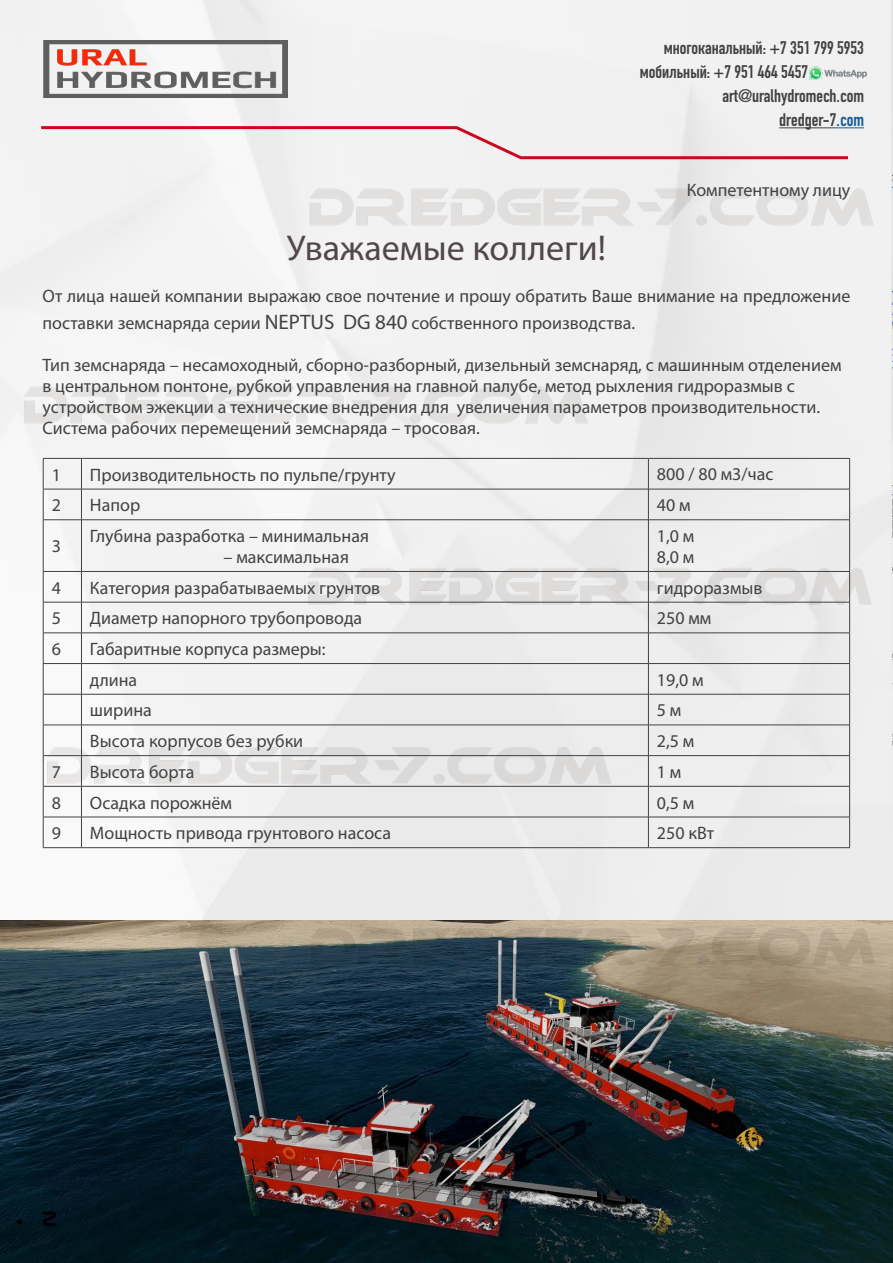
<style>
.page{position:relative;width:893px;height:1263px;background:#fff}
.page>*{position:absolute;margin:0;border:0;box-sizing:border-box;transform-origin:0 0}
.t1{font:36px "Myriad Pro";color:#51474a}
.t2{font:18px/21px "Myriad Pro";color:#424242}
.t3{font:700 18px "DIN Condensed";color:#424242}
.t4{font:18px "Nasa";color:#000}
.s1{color:#165b9a}
.s2{font-size:21px}
.s3{font-size:24px;color:#cd071e}
</style>
<div class="page">
<div style="left:0;top:0;width:893px;height:98px;background:#f2f2f2"></div>
<img style="left:44px;top:41px;width:243px;height:57px">
<img style="left:0;top:98px;width:893px;height:823px">
<img style="left:805px;top:66px;width:66px;height:16px">
<img style="left:892px;top:172px;width:1px;height:589px">
<img style="left:0;top:921px;width:893px;height:342px">
<hr style="left:81px;top:459px;width:1px;height:30px;background:#424242">
<hr style="left:648px;top:459px;width:1px;height:30px;background:#424242">
<hr style="left:43px;top:489px;width:38px;height:1px;background:#424242">
<hr style="left:81px;top:489px;width:567px;height:1px;background:#424242">
<hr style="left:81px;top:489px;width:1px;height:31px;background:#424242">
<hr style="left:648px;top:489px;width:202px;height:1px;background:#424242">
<hr style="left:648px;top:489px;width:1px;height:31px;background:#424242">
<hr style="left:43px;top:519px;width:38px;height:1px;background:#424242">
<hr style="left:81px;top:519px;width:567px;height:1px;background:#424242">
<hr style="left:81px;top:520px;width:1px;height:51px;background:#424242">
<hr style="left:648px;top:519px;width:202px;height:1px;background:#424242">
<hr style="left:648px;top:520px;width:1px;height:51px;background:#424242">
<hr style="left:43px;top:571px;width:38px;height:1px;background:#424242">
<hr style="left:81px;top:571px;width:567px;height:1px;background:#424242">
<hr style="left:81px;top:572px;width:1px;height:30px;background:#424242">
<hr style="left:648px;top:571px;width:202px;height:1px;background:#424242">
<hr style="left:648px;top:572px;width:1px;height:30px;background:#424242">
<hr style="left:43px;top:602px;width:38px;height:1px;background:#424242">
<hr style="left:81px;top:602px;width:567px;height:1px;background:#424242">
<hr style="left:81px;top:602px;width:1px;height:31px;background:#424242">
<hr style="left:648px;top:602px;width:202px;height:1px;background:#424242">
<hr style="left:648px;top:602px;width:1px;height:31px;background:#424242">
<hr style="left:43px;top:633px;width:38px;height:1px;background:#424242">
<hr style="left:81px;top:633px;width:567px;height:1px;background:#424242">
<hr style="left:81px;top:633px;width:1px;height:30px;background:#424242">
<hr style="left:648px;top:633px;width:202px;height:1px;background:#424242">
<hr style="left:648px;top:633px;width:1px;height:30px;background:#424242">
<hr style="left:43px;top:663px;width:38px;height:1px;background:#424242">
<hr style="left:81px;top:663px;width:567px;height:1px;background:#424242">
<hr style="left:81px;top:664px;width:1px;height:30px;background:#424242">
<hr style="left:648px;top:663px;width:202px;height:1px;background:#424242">
<hr style="left:648px;top:664px;width:1px;height:30px;background:#424242">
<hr style="left:43px;top:694px;width:38px;height:1px;background:#424242">
<hr style="left:81px;top:694px;width:567px;height:1px;background:#424242">
<hr style="left:81px;top:694px;width:1px;height:31px;background:#424242">
<hr style="left:648px;top:694px;width:202px;height:1px;background:#424242">
<hr style="left:648px;top:694px;width:1px;height:31px;background:#424242">
<hr style="left:43px;top:725px;width:38px;height:1px;background:#424242">
<hr style="left:81px;top:725px;width:567px;height:1px;background:#424242">
<hr style="left:81px;top:725px;width:1px;height:30px;background:#424242">
<hr style="left:648px;top:725px;width:202px;height:1px;background:#424242">
<hr style="left:648px;top:725px;width:1px;height:30px;background:#424242">
<hr style="left:43px;top:755px;width:38px;height:1px;background:#424242">
<hr style="left:81px;top:755px;width:567px;height:1px;background:#424242">
<hr style="left:81px;top:756px;width:1px;height:30px;background:#424242">
<hr style="left:648px;top:755px;width:202px;height:1px;background:#424242">
<hr style="left:648px;top:756px;width:1px;height:30px;background:#424242">
<hr style="left:43px;top:786px;width:38px;height:1px;background:#424242">
<hr style="left:81px;top:786px;width:567px;height:1px;background:#424242">
<hr style="left:81px;top:786px;width:1px;height:31px;background:#424242">
<hr style="left:648px;top:786px;width:202px;height:1px;background:#424242">
<hr style="left:648px;top:786px;width:1px;height:31px;background:#424242">
<hr style="left:43px;top:817px;width:38px;height:1px;background:#424242">
<hr style="left:81px;top:817px;width:567px;height:1px;background:#424242">
<hr style="left:81px;top:817px;width:1px;height:30px;background:#424242">
<hr style="left:648px;top:817px;width:202px;height:1px;background:#424242">
<hr style="left:648px;top:817px;width:1px;height:30px;background:#424242">
<hr style="left:43px;top:847px;width:38px;height:1px;background:#424242">
<hr style="left:81px;top:847px;width:567px;height:1px;background:#424242">
<hr style="left:648px;top:847px;width:202px;height:1px;background:#424242">
<hr style="left:43px;top:458px;width:38px;height:1px;background:#424242">
<hr style="left:43px;top:459px;width:1px;height:30px;background:#424242">
<hr style="left:81px;top:458px;width:567px;height:1px;background:#424242">
<hr style="left:648px;top:458px;width:202px;height:1px;background:#424242">
<hr style="left:849px;top:459px;width:1px;height:30px;background:#424242">
<hr style="left:43px;top:489px;width:1px;height:31px;background:#424242">
<hr style="left:849px;top:489px;width:1px;height:31px;background:#424242">
<hr style="left:43px;top:520px;width:1px;height:51px;background:#424242">
<hr style="left:849px;top:520px;width:1px;height:51px;background:#424242">
<hr style="left:43px;top:572px;width:1px;height:30px;background:#424242">
<hr style="left:849px;top:572px;width:1px;height:30px;background:#424242">
<hr style="left:43px;top:602px;width:1px;height:31px;background:#424242">
<hr style="left:849px;top:602px;width:1px;height:31px;background:#424242">
<hr style="left:43px;top:633px;width:1px;height:30px;background:#424242">
<hr style="left:849px;top:633px;width:1px;height:30px;background:#424242">
<hr style="left:43px;top:664px;width:1px;height:30px;background:#424242">
<hr style="left:849px;top:664px;width:1px;height:30px;background:#424242">
<hr style="left:43px;top:694px;width:1px;height:31px;background:#424242">
<hr style="left:849px;top:694px;width:1px;height:31px;background:#424242">
<hr style="left:43px;top:725px;width:1px;height:30px;background:#424242">
<hr style="left:849px;top:725px;width:1px;height:30px;background:#424242">
<hr style="left:43px;top:756px;width:1px;height:30px;background:#424242">
<hr style="left:849px;top:756px;width:1px;height:30px;background:#424242">
<hr style="left:43px;top:786px;width:1px;height:31px;background:#424242">
<hr style="left:849px;top:786px;width:1px;height:31px;background:#424242">
<hr style="left:43px;top:817px;width:1px;height:30px;background:#424242">
<hr style="left:849px;top:817px;width:1px;height:30px;background:#424242">
<svg style="left:38px;top:125px;width:826px;height:36px"></svg>
<p class="t3" style="left:664px;top:36px;width:202px">многоканальный: +7 351 799 5953</p>
<p class="t3" style="left:640px;top:60px;width:170px">мобильный: +7 951 464 5457</p>
<p class="t3" style="left:722px;top:84px;width:143px">art@uralhydromech.com</p>
<p class="t3" style="left:779px;top:108px;width:86px">dredger-7<span class="s1">.com</span></p>
<p class="t2" style="left:687px;top:179px;width:165px">Компетентному лицу</p>
<h1 class="t1" style="left:287px;top:226px;width:321px">Уважаемые коллеги!</h1>
<p class="t2" style="left:42px;top:283px;width:809px;line-height:27px">От лица нашей компании выражаю свое почтение и прошу обратить Ваше внимание на предложение поставки земснаряда серии <span class="s2">NEPTUS DG 840</span> собственного производства.</p>
<p class="t2" style="left:42px;top:355px;width:801px">Тип земснаряда – несамоходный, сборно-разборный, дизельный земснаряд, с машинным отделением в центральном понтоне, рубкой управления на главной палубе, метод рыхления гидроразмыв с устройством эжекции а технические внедрения для увеличения параметров производительности.<br>Система рабочих перемещений земснаряда – тросовая.</p>
<p class="t2" style="left:52px;top:464px;width:11px">1</p>
<p class="t2" style="left:90px;top:464px;width:307px">Производительность по пульпе/грунту</p>
<p class="t2" style="left:657px;top:464px;width:118px">800 / 80 м3/час</p>
<p class="t2" style="left:52px;top:494px;width:11px">2</p>
<p class="t2" style="left:90px;top:494px;width:52px">Напор</p>
<p class="t2" style="left:657px;top:494px;width:35px">40 м</p>
<p class="t2" style="left:52px;top:536px;width:11px">3</p>
<p class="t2" style="left:90px;top:525px;width:281px">Глубина разработка – минимальная</p>
<p class="t2" style="left:224px;top:546px;width:127px">– максимальная</p>
<p class="t2" style="left:657px;top:525px;width:39px">1,0 м<br>8,0 м</p>
<p class="t2" style="left:52px;top:577px;width:11px">4</p>
<p class="t2" style="left:90px;top:577px;width:292px">Категория разрабатываемых грунтов</p>
<p class="t2" style="left:657px;top:577px;width:107px">гидроразмыв</p>
<p class="t2" style="left:52px;top:607px;width:11px">5</p>
<p class="t2" style="left:90px;top:607px;width:274px">Диаметр напорного трубопровода</p>
<p class="t2" style="left:657px;top:607px;width:56px">250 мм</p>
<p class="t2" style="left:52px;top:638px;width:11px">6</p>
<p class="t2" style="left:90px;top:633px;width:237px;line-height:30.8px">Габаритные корпуса размеры: длина</p>
<p class="t2" style="left:657px;top:669px;width:48px">19,0 м</p>
<p class="t2" style="left:90px;top:700px;width:63px">ширина</p>
<p class="t2" style="left:657px;top:700px;width:26px">5 м</p>
<p class="t2" style="left:90px;top:730px;width:215px">Высота корпусов без рубки</p>
<p class="t2" style="left:657px;top:730px;width:39px">2,5 м</p>
<p class="t2" style="left:52px;top:761px;width:11px">7</p>
<p class="t2" style="left:90px;top:761px;width:106px">Высота борта</p>
<p class="t2" style="left:657px;top:761px;width:26px">1 м</p>
<p class="t2" style="left:52px;top:792px;width:11px">8</p>
<p class="t2" style="left:90px;top:792px;width:144px">Осадка порожнём</p>
<p class="t2" style="left:657px;top:792px;width:39px">0,5 м</p>
<p class="t2" style="left:52px;top:822px;width:11px">9</p>
<p class="t2" style="left:90px;top:822px;width:303px">Мощность привода грунтового насоса</p>
<p class="t2" style="left:657px;top:822px;width:59px">250 кВт</p>
<p class="t4" style="left:16px;top:1213px;width:43px">• <span class="s3">2</span></p>
</div>
